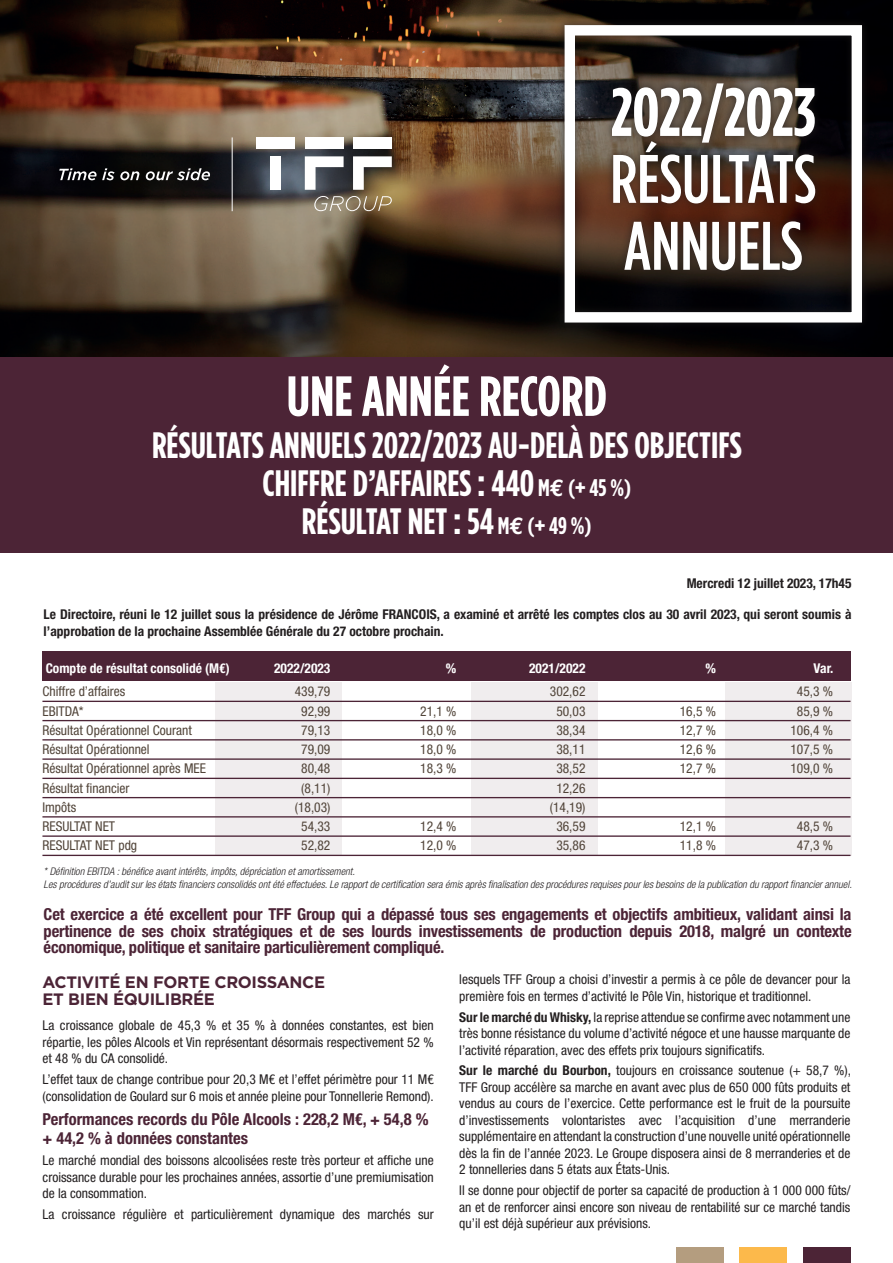
<style>
.page{position:relative;width:893px;height:1263px;background:#fff}
.page>*{position:absolute;margin:0;border:0;box-sizing:border-box;transform-origin:0 0}
.t1{font:500 condensed 68.4px/66.9px "Gotham HTF";color:#fff}
.t2{font:700 condensed 68.4px "Gotham HTF";color:#fff}
.t3{font:700 condensed 56.55px "Gotham HTF";color:#fff}
.t4{font:700 condensed 36.75px/38.1px "Gotham HTF";color:#fff;text-align:center}
.t5{font:700 condensed 16.5px/16.5px "Helvetica Neue LT Std";color:#4c2436;text-align:justify}
.t6{font:700 16.5px/17.2px "Gotham";letter-spacing:-.02em;color:#4c2436}
.t7{font:condensed 13.5px/16.5px "Helvetica Neue LT Std";color:#231f20;text-align:justify}
.t8{font:condensed 13.5px "Helvetica Neue LT Std";color:#514439}
.t9{font:700 condensed 13.5px/16.5px "Helvetica Neue LT Std";color:#231f20}
.t10{font:700 condensed 13.5px "Helvetica Neue LT Std";color:#fff}
.t11{font:italic 300 condensed 10.5px/12.6px "Helvetica Neue LT Std";color:#231f20}
.s1{font-size:24px}
.s2{font-family:"Euro Mono Std";font-stretch:normal;font-size:24px}
.s3{font-weight:700}
</style>
<div class="page">
<img style="left:0;top:0;width:401px;height:357px">
<svg style="left:401px;top:0;width:492px;height:357px;background:#39281b"></svg>
<hr style="left:232px;top:137px;width:1px;height:74px;background:#fff">
<svg style="left:59px;top:168px;width:151px;height:12px"></svg>
<div style="left:257px;top:137px;width:38px;height:12px;background:#fff"></div>
<div style="left:271px;top:156px;width:10px;height:34px;background:#fff"></div>
<div style="left:305px;top:137px;width:39px;height:12px;background:#fff"></div>
<svg style="left:305px;top:156px;width:39px;height:34px"></svg>
<svg style="left:353px;top:156px;width:39px;height:34px"></svg>
<div style="left:353px;top:137px;width:39px;height:12px;background:#fff"></div>
<svg style="left:314px;top:196px;width:78px;height:15px"></svg>
<div style="left:0;top:357px;width:893px;height:196px;background:#4c2436"></div>
<div style="left:556px;top:17px;width:314px;height:314px;background:#231f20;opacity:.7"></div>
<div style="left:565px;top:25px;width:297px;height:298px;border:10px solid #fff"></div>
<div style="left:471px;top:682px;width:127px;height:174px;background:#f0edee"></div>
<div style="left:215px;top:682px;width:127px;height:174px;background:#f0edee"></div>
<div style="left:725px;top:682px;width:127px;height:174px;background:#f0edee"></div>
<div style="left:42px;top:651px;width:808px;height:30px;background:#4c2436"></div>
<hr style="left:42px;top:701px;width:808px;height:1px;background:#4c2436">
<hr style="left:42px;top:720px;width:808px;height:1px;background:#4c2436">
<hr style="left:42px;top:739px;width:808px;height:1px;background:#4c2436">
<hr style="left:42px;top:758px;width:808px;height:2px;background:#4c2436">
<hr style="left:42px;top:778px;width:808px;height:1px;background:#4c2436">
<hr style="left:42px;top:797px;width:808px;height:1px;background:#4c2436">
<hr style="left:42px;top:816px;width:808px;height:1px;background:#4c2436">
<hr style="left:42px;top:835px;width:808px;height:2px;background:#4c2436">
<hr style="left:42px;top:855px;width:808px;height:1px;background:#4c2436">
<div style="left:676px;top:1247px;width:47px;height:15px;background:#b49d7f"></div>
<div style="left:740px;top:1247px;width:47px;height:15px;background:#fcb94b"></div>
<div style="left:803px;top:1247px;width:47px;height:15px;background:#4c2436"></div>
<h1 class="t2" style="left:611px;top:73px;width:207px">2022/2023</h1>
<h1 class="t1" style="left:610px;top:144px;width:207px">RÉSULTATS<br>ANNUELS</h1>
<h2 class="t3" style="left:287px;top:364px;width:322px">UNE ANNÉE RECORD</h2>
<h3 class="t4" style="left:152px;top:425px;width:591px">RÉSULTATS ANNUELS 2022/2023 AU-DELÀ DES OBJECTIFS<br>CHIFFRE D’AFFAIRES : 440 <span class="s1">M</span><span class="s2">€</span> <span class="s1">(+ 45 %)<br></span>RÉSULTAT NET : 54 <span class="s1">M</span><span class="s2">€</span> <span class="s1">(+ 49 %)</span></h3>
<p class="t9" style="left:687px;top:574px;width:166px">Mercredi 12 juillet 2023, 17h45</p>
<p class="t9" style="left:44px;top:606px;width:809px">Le Directoire, réuni le 12 juillet sous la présidence de Jérôme FRANCOIS, a examiné et arrêté les comptes clos au 30 avril 2023, qui seront soumis à l’approbation de la prochaine Assemblée Générale du 27 octobre prochain.</p>
<p class="t10" style="left:46px;top:660px;width:186px">Compte de résultat consolidé (M€)</p>
<p class="t10" style="left:274px;top:660px;width:58px">2022/2023</p>
<p class="t10" style="left:446px;top:660px;width:12px">%</p>
<p class="t10" style="left:529px;top:660px;width:58px">2021/2022</p>
<p class="t10" style="left:705px;top:660px;width:12px">%</p>
<p class="t10" style="left:813px;top:660px;width:21px">Var.</p>
<p class="t8" style="left:42px;top:684px;width:84px">Chiffre d’affaires</p>
<p class="t8" style="left:295px;top:684px;width:37px">439,79</p>
<p class="t8" style="left:550px;top:684px;width:37px">302,62</p>
<p class="t8" style="left:797px;top:684px;width:38px">45,3 %</p>
<p class="t8" style="left:42px;top:703px;width:43px">EBITDA*</p>
<p class="t8" style="left:301px;top:703px;width:31px">92,99</p>
<p class="t8" style="left:420px;top:703px;width:38px">21,1 %</p>
<p class="t8" style="left:556px;top:703px;width:31px">50,03</p>
<p class="t8" style="left:680px;top:703px;width:38px">16,5 %</p>
<p class="t8" style="left:797px;top:703px;width:38px">85,9 %</p>
<p class="t8" style="left:42px;top:722px;width:151px">Résultat Opérationnel Courant</p>
<p class="t8" style="left:301px;top:722px;width:31px">79,13</p>
<p class="t8" style="left:420px;top:722px;width:38px">18,0 %</p>
<p class="t8" style="left:556px;top:722px;width:31px">38,34</p>
<p class="t8" style="left:680px;top:722px;width:38px">12,7 %</p>
<p class="t8" style="left:790px;top:722px;width:44px">106,4 %</p>
<p class="t8" style="left:42px;top:742px;width:109px">Résultat Opérationnel</p>
<p class="t8" style="left:301px;top:742px;width:31px">79,09</p>
<p class="t8" style="left:420px;top:742px;width:38px">18,0 %</p>
<p class="t8" style="left:556px;top:742px;width:31px">38,11</p>
<p class="t8" style="left:680px;top:742px;width:38px">12,6 %</p>
<p class="t8" style="left:790px;top:742px;width:44px">107,5 %</p>
<p class="t8" style="left:42px;top:761px;width:165px">Résultat Opérationnel après MEE</p>
<p class="t8" style="left:301px;top:761px;width:31px">80,48</p>
<p class="t8" style="left:420px;top:761px;width:38px">18,3 %</p>
<p class="t8" style="left:556px;top:761px;width:31px">38,52</p>
<p class="t8" style="left:680px;top:761px;width:38px">12,7 %</p>
<p class="t8" style="left:790px;top:761px;width:44px">109,0 %</p>
<p class="t8" style="left:42px;top:780px;width:89px">Résultat financier</p>
<p class="t8" style="left:301px;top:780px;width:31px">(8,11)</p>
<p class="t8" style="left:556px;top:780px;width:31px">12,26</p>
<p class="t8" style="left:42px;top:799px;width:35px">Impôts</p>
<p class="t8" style="left:295px;top:799px;width:37px">(18,03)</p>
<p class="t8" style="left:550px;top:799px;width:37px">(14,19)</p>
<p class="t8" style="left:42px;top:819px;width:74px">RESULTAT NET</p>
<p class="t8" style="left:301px;top:819px;width:31px">54,33</p>
<p class="t8" style="left:420px;top:819px;width:38px">12,4 %</p>
<p class="t8" style="left:556px;top:819px;width:31px">36,59</p>
<p class="t8" style="left:680px;top:819px;width:38px">12,1 %</p>
<p class="t8" style="left:797px;top:819px;width:38px">48,5 %</p>
<p class="t8" style="left:42px;top:838px;width:96px">RESULTAT NET pdg</p>
<p class="t8" style="left:301px;top:838px;width:31px">52,82</p>
<p class="t8" style="left:420px;top:838px;width:38px">12,0 %</p>
<p class="t8" style="left:556px;top:838px;width:31px">35,86</p>
<p class="t8" style="left:680px;top:838px;width:38px">11,8 %</p>
<p class="t8" style="left:797px;top:838px;width:38px">47,3 %</p>
<p class="t11" style="left:44px;top:866px;width:810px">* Définition EBITDA : bénéfice avant intérêts, impôts, dépréciation et amortissement.<br>Les procédures d’audit sur les états financiers consolidés ont été effectuées. Le rapport de certification sera émis après finalisation des procédures requises pour les besoins de la publication du rapport financier annuel.</p>
<p class="t5" style="left:44px;top:906px;width:809px">Cet exercice a été excellent pour TFF Group qui a dépassé tous ses engagements et objectifs ambitieux, validant ainsi la pertinence de ses choix stratégiques et de ses lourds investissements de production depuis 2018, malgré un contexte économique, politique et sanitaire particulièrement compliqué.</p>
<p class="t6" style="left:43px;top:973px;width:284px">ACTIVITÉ EN FORTE CROISSANCE<br>ET BIEN ÉQUILIBRÉE</p>
<p class="t7" style="left:43px;top:1017px;width:393px">La croissance globale de 45,3 % et 35 % à données constantes, est bien répartie, les pôles Alcools et Vin représentant désormais respectivement 52 % et 48 % du CA consolidé.</p>
<p class="t7" style="left:43px;top:1070px;width:393px;line-height:17.2px">L’effet taux de change contribue pour 20,3 M€ et l’effet périmètre pour 11 M€ (consolidation de Goulard sur 6 mois et année pleine pour Tonnellerie Remond).</p>
<p class="t5" style="left:43px;top:1109px;width:387px;line-height:19.5px">Performances records du Pôle Alcools : 228,2 M€, + 54,8 % + 44,2 % à données constantes</p>
<p class="t7" style="left:43px;top:1152px;width:393px">Le marché mondial des boissons alcoolisées reste très porteur et affiche une croissance durable pour les prochaines années, assortie d’une premiumisation de la consommation.</p>
<p class="t7" style="left:43px;top:1206px;width:393px">La croissance régulière et particulièrement dynamique des marchés sur</p>
<p class="t7" style="left:459px;top:971px;width:393px">lesquels TFF Group a choisi d’investir a permis à ce pôle de devancer pour la première fois en termes d’activité le Pôle Vin, historique et traditionnel.</p>
<p class="t7" style="left:459px;top:1008px;width:393px"><span class="s3">Sur le marché du Whisky,</span> la reprise attendue se confirme avec notamment une très bonne résistance du volume d’activité négoce et une hausse marquante de l’activité réparation, avec des effets prix toujours significatifs.</p>
<p class="t7" style="left:459px;top:1062px;width:393px"><span class="s3">Sur le marché du Bourbon,</span> toujours en croissance soutenue (+ 58,7 %), TFF Group accélère sa marche en avant avec plus de 650 000 fûts produits et vendus au cours de l’exercice. Cette performance est le fruit de la poursuite d’investissements volontaristes avec l’acquisition d’une merranderie supplémentaire en attendant la construction d’une nouvelle unité opérationnelle dès la fin de l’année 2023. Le Groupe disposera ainsi de 8 merranderies et de 2 tonnelleries dans 5 états aux États-Unis.</p>
<p class="t7" style="left:459px;top:1182px;width:393px">Il se donne pour objectif de porter sa capacité de production à 1 000 000 fûts/ an et de renforcer ainsi encore son niveau de rentabilité sur ce marché tandis qu’il est déjà supérieur aux prévisions.</p>
</div>
